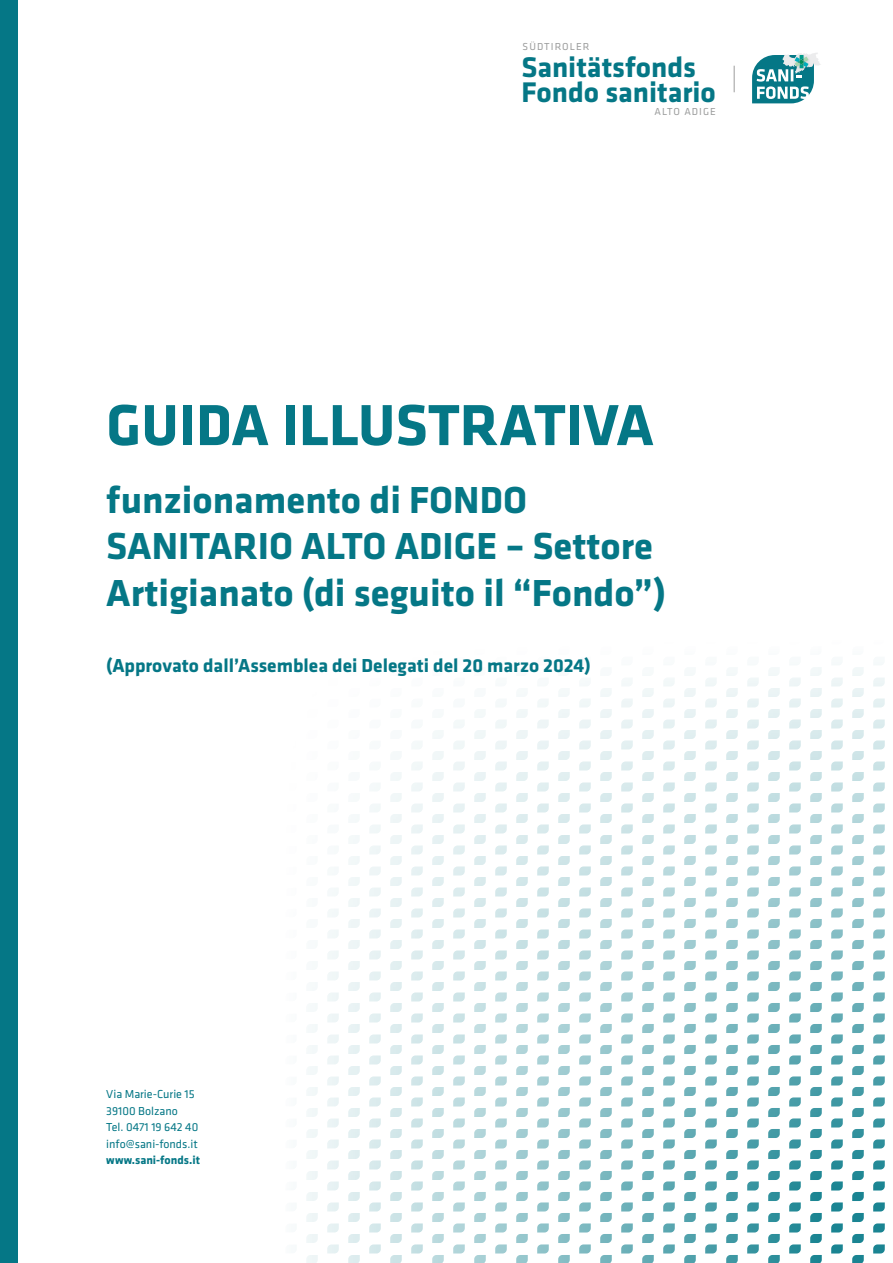
<style>
.page{position:relative;width:893px;height:1263px;background:#fff}
.page>*{position:absolute;margin:0;border:0;box-sizing:border-box;transform-origin:0 0}
.t1{font:700 60px "Klavika";color:#057786}
.t2{font:700 39px/46.5px "Klavika";color:#057786}
.t3{font:700 29.4px/25.5px "Klavika";color:#057786}
.t4{font:700 19.5px "Klavika";color:#057786}
.t5{font:12px/16.5px "Klavika";color:#057786}
.t6{font:700 12px "Klavika";color:#057786}
.t7{font:10.5px "Klavika";letter-spacing:.1em;color:#9c9d9d}
</style>
<div class="page">
<div style="left:0;top:0;width:17px;height:1263px;background:#057786"></div>
<svg style="left:752px;top:53px;width:69px;height:50px"></svg>
<svg style="left:734px;top:66px;width:1px;height:26px"></svg>
<svg style="left:307px;top:664px;width:578px;height:599px"></svg>
<p class="t7" style="left:523px;top:40px;width:68px">SÜDTIROLER</p>
<p class="t3" style="left:521px;top:55px;width:196px">Sanitätsfonds<br>Fondo sanitario</p>
<p class="t7" style="left:654px;top:105px;width:63px">ALTO ADIGE</p>
<h1 class="t1" style="left:106px;top:392px;width:549px">GUIDA ILLUSTRATIVA</h1>
<p class="t2" style="left:106px;top:477px;width:561px">funzionamento di FONDO<br>SANITARIO ALTO ADIGE – Settore<br>Artigianato (di seguito il “Fondo”)</p>
<p class="t4" style="left:106px;top:655px;width:486px">(Approvato dall’Assemblea dei Delegati del 20 marzo 2024)</p>
<p class="t5" style="left:106px;top:1085px;width:94px">Via Marie-Curie 15<br>39100 Bolzano<br>Tel. 0471 19 642 40 info@sani-fonds.it</p>
<p class="t6" style="left:106px;top:1153px;width:95px">www.sani-fonds.it</p>
</div>
